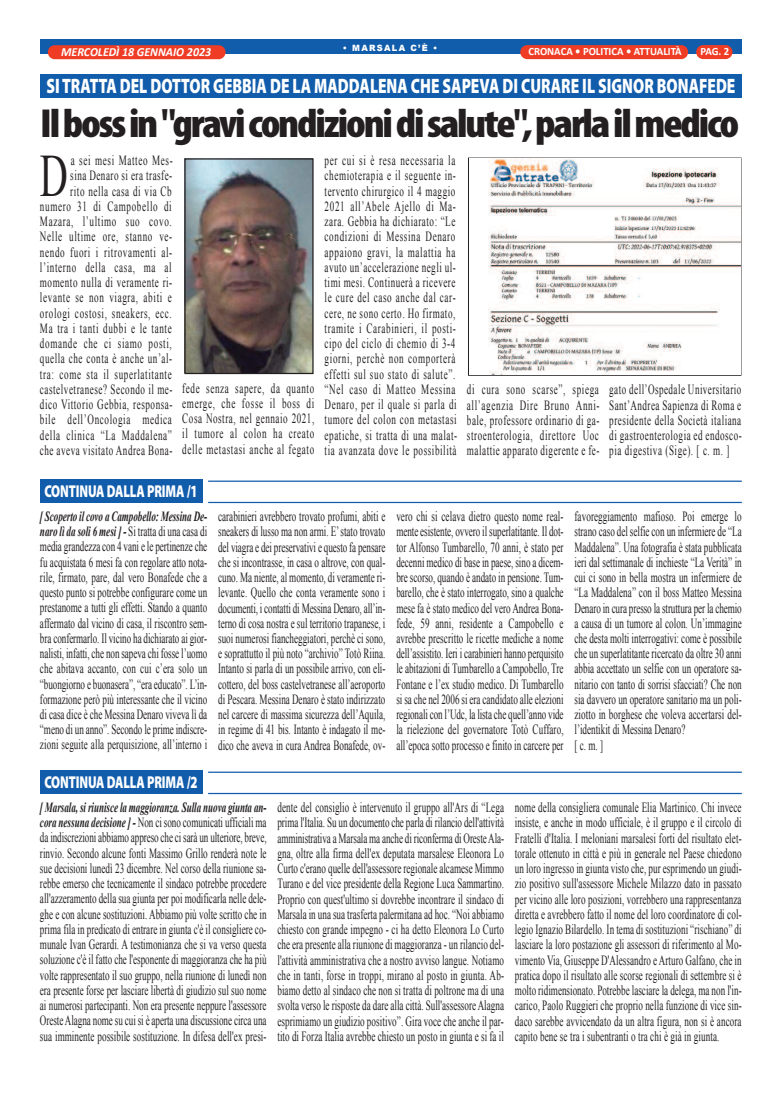
<style>
.page{position:relative;width:780px;height:1099px;background:#fff}
.page>*{position:absolute;margin:0;border:0;box-sizing:border-box;transform-origin:0 0}
.t1{font:60px "Times New Roman";color:#231f20;scale:.65 1}
.t2{font:900 condensed 40.75px "Myriad Pro";letter-spacing:-.05em;color:#231f20;scale:1.08 1}
.t3{font:900 20.88px "Myriad Pro";color:#fff;scale:.74 1}
.t4{font:900 17.25px "Myriad Pro";letter-spacing:-.01em;color:#fff;scale:.72 1}
.t5{font:14px/15.2px "Times New Roman";letter-spacing:.055em;color:#231f20;text-align:justify;scale:.65 1}
.t6{font:14px/15.2px "Times New Roman";color:#231f20;scale:.65 1}
.t7{font:italic 700 12.38px "Calibri";color:#fff;scale:.96 1}
.t8{font:700 11.12px "Calibri";color:#fff;scale:.96 1}
.t9{font:900 8.62px "Arial";letter-spacing:.15em;color:#fff;scale:.96 1}
.s1{font-weight:700;font-style:italic}
</style>
<div class="page">
<div style="left:40px;top:40px;width:701px;height:14px;background:#115cab"></div>
<div style="left:696px;top:45px;width:36px;height:14px;background:#ef3c25;border-radius:7px"></div>
<div style="left:520px;top:45px;width:168px;height:14px;background:#ef3c25;border-radius:7px"></div>
<div style="left:48px;top:45px;width:177px;height:14px;background:#ef3c25;border-radius:7px"></div>
<div style="left:40px;top:479px;width:162px;height:24px;background:#115cab"></div>
<hr style="left:208px;top:480px;width:533px;height:2px;background:#115cab">
<hr style="left:208px;top:502px;width:533px;height:1px;background:#115cab">
<div style="left:40px;top:770px;width:162px;height:24px;background:#115cab"></div>
<hr style="left:208px;top:771px;width:533px;height:1px;background:#115cab">
<hr style="left:208px;top:792px;width:533px;height:2px;background:#115cab">
<div style="left:40px;top:74px;width:702px;height:23px;background:#115cab"></div>
<img style="left:186px;top:160px;width:125px;height:212px">
<div style="left:184px;top:158px;width:129px;height:216px;border:1px solid #231f20"></div>
<div style="left:468px;top:157px;width:273px;height:219px;border:1px solid #231f20"></div>
<img style="left:469px;top:159px;width:271px;height:215px">
<p class="t9" style="left:343px;top:41px;width:100px">• MARSALA C’È •</p>
<p class="t7" style="left:61px;top:47px;width:158px">MERCOLEDÌ 18 GENNAIO 2023</p>
<p class="t8" style="left:528px;top:47px;width:161px">CRONACA • POLITICA • ATTUALITÀ</p>
<p class="t8" style="left:700px;top:47px;width:32px">PAG. 2</p>
<h3 class="t3" style="left:46px;top:78px;width:932px">SI TRATTA DEL DOTTOR GEBBIA DE LA MADDALENA CHE SAPEVA DI CURARE IL SIGNOR BONAFEDE</h3>
<h2 class="t2" style="left:40px;top:109px;width:649px">Ilbossin"gravicondizionidisalute",parlailmedico</h2>
<p class="t5" style="left:40px;top:153px;width:206px;text-align:right">a sei mesi Matteo Mes-<br>sina Denaro si era trasfe-<br>rito nella casa di via Cb numero 31 di Campobello di<br>Mazara, l’ultimo suo covo.<br>Nelle ultime ore, stanno ve&shy;nendo fuori i ritrovamenti al&shy;l’interno della casa, ma al momento nulla di veramente ri&shy;levante se non viagra, abiti e orologi costosi, sneakers, ecc.<br>Ma tra i tanti dubbi e le tante domande che ci siamo posti, quella che conta è anche un’al&shy;tra: come sta il superlatitante castelvetranese? Secondo il me&shy;dico Vittorio Gebbia, responsa&shy;bile dell’Oncologia medica della clinica “La Maddalena” che aveva visitato Andrea Bona-</p>
<h1 class="t1" style="left:40px;top:142px;width:45px">D</h1>
<p class="t5" style="left:182px;top:380px;width:205px">fede senza sapere, da quanto emerge, che fosse il boss di Cosa Nostra, nel gennaio 2021, il tumore al colon ha creato delle metastasi anche al fegato</p>
<p class="t5" style="left:324px;top:153px;width:205px;text-align:left">per cui si è resa necessaria la chemioterapia e il seguente in&shy;tervento chirurgico il 4 maggio<br>2021 all’Abele Ajello di Ma&shy;zara. Gebbia ha dichiarato: “Le condizioni di Messina Denaro appaiono gravi, la malattia ha avuto un’accelerazione negli ul&shy;timi mesi. Continuerà a ricevere le cure del caso anche dal car&shy;cere, ne sono certo. Ho firmato, tramite i Carabinieri, il posti&shy;cipo del ciclo di chemio di 3-4 giorni, perchè non comporterà effetti sul suo stato di salute”. “Nel caso di Matteo Messina<br>Denaro, per il quale si parla di tumore del colon con metastasi epatiche, si tratta di una malat&shy;tia avanzata dove le possibilità</p>
<p class="t5" style="left:467px;top:382px;width:205px">di cura sono scarse”, spiega all’agenzia Dire Bruno Anni&shy;bale, professore ordinario di ga&shy;stroenterologia, direttore Uoc malattie apparato digerente e fe-</p>
<p class="t5" style="left:609px;top:382px;width:205px">gato dell’Ospedale Universitario Sant’Andrea Sapienza di Roma e presidente della Società italiana di gastroenterologia ed endosco&shy;pia digestiva (Sige). [ c. m. ]</p>
<p class="t4" style="left:44px;top:484px;width:214px">CONTINUA DALLA PRIMA /1</p>
<p class="t5" style="left:40px;top:508px;width:259px"><span class="s1">[ Scoperto il covo a Campobello: Messina De&shy;naro lì da soli 6 mesi ] -</span> Si tratta di una casa di media grandezza con 4 vani e le pertinenze che fu acquistata 6 mesi fa con regolare atto nota&shy;rile, firmato, pare, dal vero Bonafede che a questo punto si potrebbe configurare come un prestanome a tutti gli effetti. Stando a quanto affermato dal vicino di casa, il riscontro sem&shy;bra confermarlo. Il vicino ha dichiarato ai gior&shy;nalisti, infatti, che non sapeva chi fosse l’uomo che abitava accanto, con cui c’era solo un “buongiorno e buonasera”, “era educato”. L’in&shy;formazione però più interessante che il vicino di casa dice è che Messina Denaro viveva lì da “meno di un anno”. Secondo le prime indiscre&shy;zioni seguite alla perquisizione, all’interno i</p>
<p class="t5" style="left:218px;top:508px;width:259px">carabinieri avrebbero trovato profumi, abiti e sneakers di lusso ma non armi. E’stato trovato del viagra e dei preservativi e questo fa pensare che si incontrasse, in casa o altrove, con qual&shy;cuno. Ma niente, al momento, di veramente ri&shy;levante. Quello che conta veramente sono i documenti, i contatti di Messina Denaro, all’in&shy;terno di cosa nostra e sul territorio trapanese, i suoi numerosi fiancheggiatori, perchè ci sono, e soprattutto il più noto “archivio” Totò Riina.<br>Intanto si parla di un possibile arrivo, con eli&shy;cottero, del boss castelvetranese all’aeroporto di Pescara. Messina Denaro è stato indirizzato nel carcere di massima sicurezza dell’Aquila, in regime di 41 bis. Intanto è indagato il me&shy;dico che aveva in cura Andrea Bonafede, ov-</p>
<p class="t5" style="left:396px;top:508px;width:259px">vero chi si celava dietro questo nome real&shy;mente esistente, ovvero il superlatitante. Il dot&shy;tor Alfonso Tumbarello, 70 anni, è stato per decenni medico di base in paese, sino a dicem&shy;bre scorso, quando è andato in pensione. Tum&shy;barello, che è stato interrogato, sino a qualche mese fa è stato medico del vero Andrea Bona&shy;fede, 59 anni, residente a Campobello e avrebbe prescritto le ricette mediche a nome dell’assistito. Ieri i carabinieri hanno perquisito le abitazioni di Tumbarello a Campobello, Tre Fontane e l’ex studio medico. Di Tumbarello si sa che nel 2006 si era candidato alle elezioni regionali con l’Udc, la lista che quell’anno vide la rielezione del governatore Totò Cuffaro, all’epoca sotto processo e finito in carcere per</p>
<p class="t6" style="left:574px;top:508px;width:259px">favoreggiamento mafioso. Poi emerge lo strano caso del selfie con un infermiere de “La Maddalena”. Una fotografia è stata pubblicata ieri dal settimanale di inchieste “La Verità” in cui ci sono in bella mostra un infermiere de “La Maddalena” con il boss Matteo Messina Denaro in cura presso la struttura per la chemio a causa di un tumore al colon. Un’immagine che desta molti interrogativi: come è possibile che un superlatitante ricercato da oltre 30 anni abbia accettato un selfie con un operatore sa&shy;nitario con tanto di sorrisi sfacciati? Che non sia davvero un operatore sanitario ma un poli&shy;ziotto in borghese che voleva accertarsi del&shy;l’identikit di Messina Denaro?<br>[c.m.]</p>
<p class="t4" style="left:44px;top:775px;width:214px">CONTINUA DALLA PRIMA /2</p>
<p class="t5" style="left:40px;top:799px;width:350px"><span class="s1">[ Marsala, si riunisce la maggioranza. Sulla nuova giunta an&shy;cora nessuna decisione ] -</span> Non ci sono comunicati ufficiali ma da indiscrezioni abbiamo appreso che ci sarà un ulteriore, breve, rinvio. Secondo alcune fonti Massimo Grillo renderà note le sue decisioni lunedì 23 dicembre. Nel corso della riunione sa&shy;rebbe emerso che tecnicamente il sindaco potrebbe procedere all'azzeramento della sua giunta per poi modificarla nelle dele&shy;ghe e con alcune sostituzioni. Abbiamo più volte scritto che in prima fila in predicato di entrare in giunta c'è il consigliere co&shy;munale Ivan Gerardi. A testimonianza che si va verso questa soluzione c'è il fatto che l'esponente di maggioranza che ha più volte rappresentato il suo gruppo, nella riunione di lunedì non era presente forse per lasciare libertà di giudizio sul suo nome ai numerosi partecipanti. Non era presente neppure l'assessore Oreste Alagna nome su cui si è aperta una discussione circa una sua imminente possibile sostituzione. In difesa dell'ex presi-</p>
<p class="t5" style="left:277px;top:799px;width:350px">dente del consiglio è intervenuto il gruppo all'Ars di “Lega prima l'Italia. Su un documento che parla di rilancio dell'attività amministrativa a Marsala ma anche di riconferma di Oreste Ala&shy;gna, oltre alla firma dell'ex deputata marsalese Eleonora Lo Curto c'erano quelle dell'assessore regionale alcamese Mimmo Turano e del vice presidente della Regione Luca Sammartino.<br>Proprio con quest'ultimo si dovrebbe incontrare il sindaco di Marsala in una sua trasferta palermitana ad hoc. “Noi abbiamo chiesto con grande impegno - ci ha detto Eleonora Lo Curto che era presente alla riunione di maggioranza - un rilancio del&shy;l'attività amministrativa che a nostro avviso langue. Notiamo che in tanti, forse in troppi, mirano al posto in giunta. Ab&shy;biamo detto al sindaco che non si tratta di poltrone ma di una svolta verso le risposte da dare alla città. Sull'assessore Alagna esprimiamo un giudizio positivo”. Gira voce che anche il par&shy;tito di Forza Italia avrebbe chiesto un posto in giunta e si fa il</p>
<p class="t5" style="left:515px;top:799px;width:350px">nome della consigliera comunale Elia Martinico. Chi invece insiste, e anche in modo ufficiale, è il gruppo e il circolo di Fratelli d'Italia. I meloniani marsalesi forti del risultato elet&shy;torale ottenuto in città e più in generale nel Paese chiedono un loro ingresso in giunta visto che, pur esprimendo un giudi&shy;zio positivo sull'assessore Michele Milazzo dato in passato per vicino alle loro posizioni, vorrebbero una rappresentanza diretta e avrebbero fatto il nome del loro coordinatore di col&shy;legio Ignazio Bilardello. In tema di sostituzioni “rischiano” di lasciare la loro postazione gli assessori di riferimento al Mo&shy;vimento Via, Giuseppe D'Alessandro e Arturo Galfano, che in pratica dopo il risultato alle scorse regionali di settembre si è molto ridimensionato. Potrebbe lasciare la delega, ma non l'in&shy;carico, Paolo Ruggieri che proprio nella funzione di vice sin&shy;daco sarebbe avvicendato da un altra figura, non si è ancora capito bene se tra i subentranti o tra chi è già in giunta.</p>
</div>
